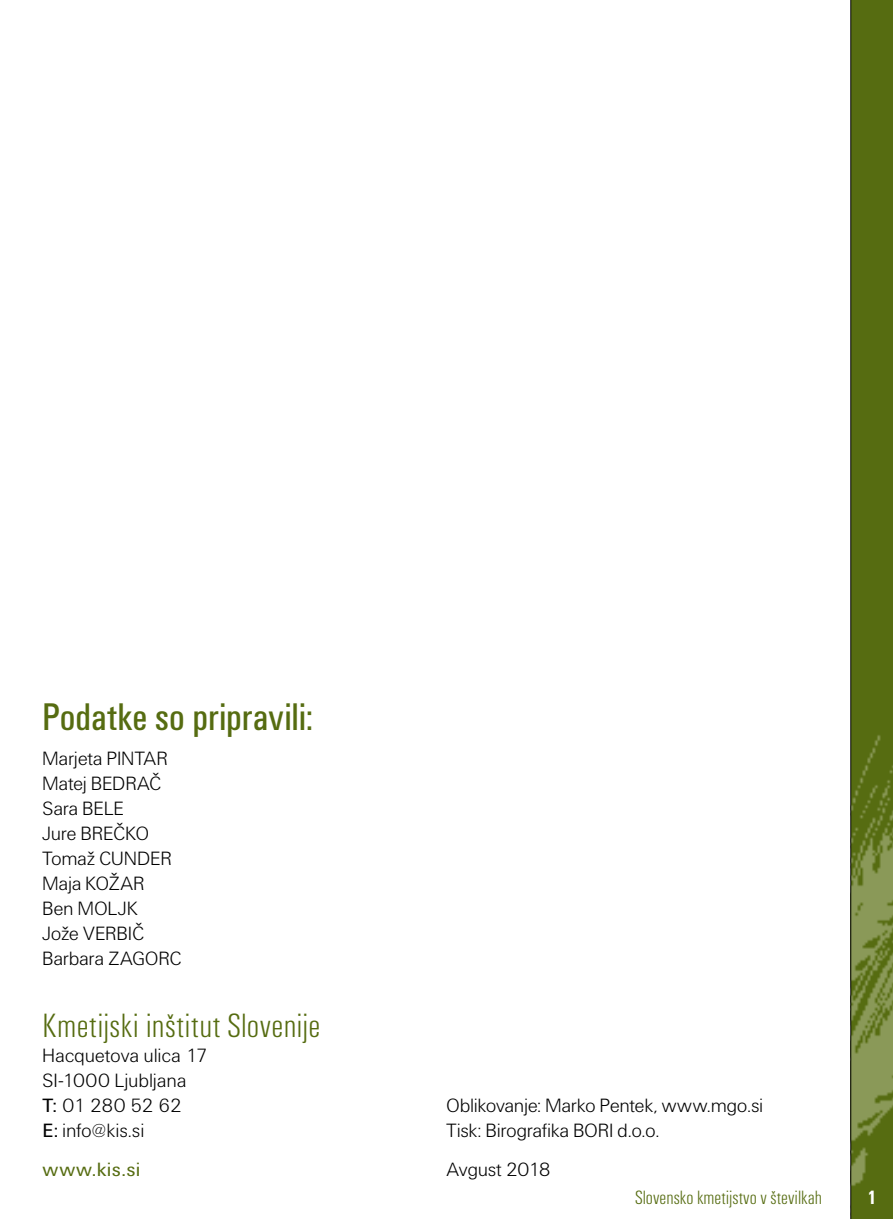
<style>
.page{position:relative;width:893px;height:1219px;background:#fff}
.page>*{position:absolute;margin:0;border:0;box-sizing:border-box;transform-origin:0 0}
.t1{font:condensed 40px "U001 TEE";color:#566c11}
.t2{font:35px "U001 DEE Ligh Cond";letter-spacing:.01em;color:#566c11}
.t3{font:20px/25px "U001 DEE Ligh";letter-spacing:.015em;color:#000}
.t4{font:20px "U001 DEE Ligh Cond";color:#566c11}
.t5{font:20px "U001 TEE";letter-spacing:.02em;color:#566c11}
.t6{font:20px "U001 DEE Ligh";letter-spacing:-.01em;color:#000}
.t7{font:700 condensed 20px "U001 TEE";color:#fff}
.s1{font-family:"U001 TEE"}
</style>
<div class="page">
<div style="left:851px;top:0;width:42px;height:1219px;background:#566c11"></div>
<img style="left:851px;top:603px;width:42px;height:616px">
<hr style="left:850px;top:0;width:1px;height:1219px;background:#000">
<h1 class="t1" style="left:43px;top:694px;width:272px">Podatke so pripravili:</h1>
<p class="t3" style="left:43px;top:747px;width:140px">Marjeta PINTAR<br>Matej BEDRAČ<br>Sara BELE<br>Jure BREČKO<br>Tomaž CUNDER<br>Maja KOŽAR<br>Ben MOLJK<br>Jože VERBIČ<br>Barbara ZAGORC</p>
<h2 class="t2" style="left:43px;top:1006px;width:280px">Kmetijski inštitut Slovenije</h2>
<p class="t3" style="left:43px;top:1043px;width:167px">Hacquetova ulica 17<br>SI-1000 Ljubljana<br><span class="s1">T:</span> 01 280 52 62<br><span class="s1">E:</span> info@kis.si</p>
<p class="t3" style="left:446px;top:1094px;width:318px">Oblikovanje: Marko Pentek, www.mgo.si<br>Tisk: Birografika BORI d.o.o.</p>
<p class="t5" style="left:43px;top:1159px;width:99px">www.kis.si</p>
<p class="t6" style="left:446px;top:1159px;width:106px">Avgust 2018</p>
<p class="t4" style="left:635px;top:1187px;width:189px">Slovensko kmetijstvo v številkah</p>
<p class="t7" style="left:867px;top:1186px;width:11px">1</p>
</div>
